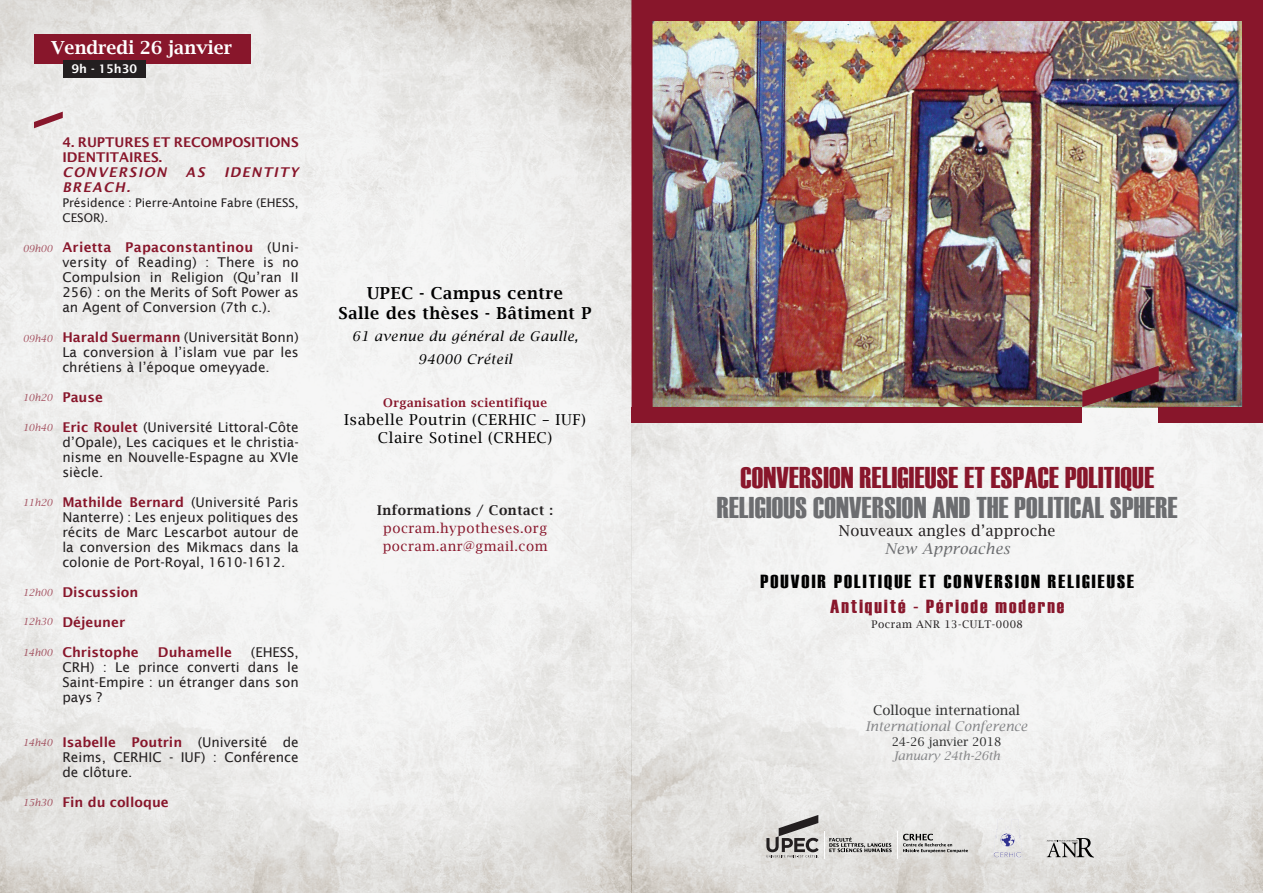
<style>
.page{position:relative;width:1263px;height:893px;background:#fff}
.page>*{position:absolute;margin:0;border:0;box-sizing:border-box;transform-origin:0 0}
.t1{font:30px "Haettenschweiler";letter-spacing:.01em;color:#6c6d70}
.t2{font:30px "Haettenschweiler";letter-spacing:.01em;color:#88162b}
.t3{font:18.9px "Haettenschweiler";letter-spacing:.1em;color:#000;scale:1.11 1}
.t4{font:18.9px "Haettenschweiler";letter-spacing:.1em;color:#88162b;scale:1.11 1}
.t5{font:600 18px "Lucida Bright";color:#fff}
.t6{font:600 16.5px "Lucida Bright";letter-spacing:.04em;color:#000}
.t7{font:15px "Lucida Bright";letter-spacing:.04em;color:#000}
.t8{font:15px "Lucida Bright";letter-spacing:.02em;color:#231f20}
.t9{font:italic 15px "Lucida Bright";letter-spacing:.02em;color:#6c6d70}
.t10{font:13.5px/15px "Lucida Sans";color:#231f20;text-align:justify}
.t11{font:600 13.5px/15px "Lucida Sans";color:#88162b}
.t12{font:13.5px "Lucida Bright";letter-spacing:.04em;color:#88162b}
.t13{font:italic 13.5px/22.5px "Lucida Bright";letter-spacing:.04em;color:#000;text-align:center}
.t14{font:italic 600 13.5px "Lucida Sans";letter-spacing:.1em;color:#88162b}
.t15{font:italic 13.5px "Lucida Bright";color:#6c6d70}
.t16{font:13.5px "Lucida Bright";color:#000}
.t17{font:600 13.5px "Lucida Bright";letter-spacing:.04em;color:#231f20}
.t18{font:12px/15px "Lucida Sans";color:#231f20}
.t19{font:600 12px "Lucida Bright";letter-spacing:.04em;color:#88162b}
.t20{font:12px "Lucida Bright";color:#000}
.t21{font:italic 12px "Lucida Bright";color:#6c6d70}
.t22{font:600 12px "Lucida Sans";color:#fff}
.t23{font:10.5px "Lucida Bright";letter-spacing:.05em;color:#231f20}
.t24{font:italic 9.75px "Lucida Bright";color:#88162b}
.s1{font-weight:600;color:#88162b}
</style>
<div class="page">
<img style="left:0;top:0;width:1263px;height:893px">
<div style="left:34px;top:34px;width:217px;height:30px;background:#88162b"></div>
<div style="left:63px;top:60px;width:83px;height:18px;background:#231f20"></div>
<svg style="left:34px;top:112px;width:29px;height:16px"></svg>
<img style="left:653px;top:22px;width:588px;height:381px">
<img style="left:1082px;top:366px;width:77px;height:37px">
<div style="left:631px;top:0;width:632px;height:425px;border:21px solid #88162b"></div>
<svg style="left:766px;top:815px;width:202px;height:44px;background:#c6c4c2"></svg>
<svg style="left:1047px;top:838px;width:47px;height:19px"></svg>
<img style="left:989px;top:816px;width:37px;height:43px">
<p class="t5" style="left:51px;top:38px;width:183px">Vendredi 26 janvier</p>
<p class="t22" style="left:72px;top:62px;width:67px">9h - 15h30</p>
<p class="t24" style="left:23px;top:243px;width:31px">09h00</p>
<p class="t24" style="left:23px;top:332px;width:31px">09h40</p>
<p class="t24" style="left:23px;top:392px;width:31px">10h20</p>
<p class="t24" style="left:23px;top:422px;width:31px">10h40</p>
<p class="t24" style="left:23px;top:497px;width:31px">11h20</p>
<p class="t24" style="left:23px;top:586px;width:31px">12h00</p>
<p class="t24" style="left:23px;top:616px;width:31px">12h30</p>
<p class="t24" style="left:23px;top:647px;width:31px">14h00</p>
<p class="t24" style="left:23px;top:737px;width:31px">14h40</p>
<p class="t24" style="left:23px;top:797px;width:31px">15h30</p>
<p class="t11" style="left:62px;top:134px;width:238px">4. RUPTURES ET RECOMPOSITIONS<br>IDENTITAIRES.</p>
<p class="t14" style="left:62px;top:164px;width:106px">CONVERSION</p>
<p class="t14" style="left:186px;top:164px;width:21px">AS</p>
<p class="t14" style="left:224px;top:164px;width:76px">IDENTITY</p>
<p class="t14" style="left:62px;top:179px;width:70px">BREACH.</p>
<p class="t18" style="left:62px;top:195px;width:238px">Présidence : Pierre-Antoine Fabre (EHESS,<br>CESOR).</p>
<p class="t10" style="left:62px;top:239px;width:238px"><span class="s1">Arietta Papaconstantinou</span> (Uni&shy;versity of Reading) : There is no Compulsion in Religion (Qu’ran II 256) : on the Merits of Soft Power as an Agent of Conversion (7th c.).</p>
<p class="t10" style="left:62px;top:329px;width:238px"><span class="s1">Harald Suermann</span> (Universität Bonn)</p>
<p class="t10" style="left:62px;top:344px;width:238px">La conversion à l’islam vue par les chrétiens à l’époque omeyyade.</p>
<p class="t11" style="left:62px;top:389px;width:42px">Pause</p>
<p class="t10" style="left:62px;top:419px;width:238px"><span class="s1">Eric Roulet</span> (Université Littoral-Côte d’Opale), Les caciques et le christia&shy;nisme en Nouvelle-Espagne au XVIe siècle.</p>
<p class="t10" style="left:62px;top:494px;width:238px"><span class="s1">Mathilde Bernard</span> (Université Paris Nanterre) : Les enjeux politiques des récits de Marc Lescarbot autour de la conversion des Mikmacs dans la colonie de Port-Royal, 1610-1612.</p>
<p class="t11" style="left:62px;top:584px;width:77px">Discussion</p>
<p class="t11" style="left:62px;top:614px;width:64px">Déjeuner</p>
<p class="t11" style="left:62px;top:644px;width:78px">Christophe</p>
<p class="t11" style="left:158px;top:644px;width:76px">Duhamelle</p>
<p class="t10" style="left:62px;top:644px;width:238px;text-indent:189px">(EHESS, CRH) : Le prince converti dans le Saint-Empire : un étranger dans son pays ?</p>
<p class="t10" style="left:62px;top:734px;width:238px"><span class="s1">Isabelle Poutrin</span> (Université de Reims, CERHIC - IUF) : Conférence de clôture.</p>
<p class="t11" style="left:62px;top:794px;width:108px">Fin du colloque</p>
<p class="t6" style="left:367px;top:283px;width:198px">UPEC - Campus centre</p>
<p class="t6" style="left:339px;top:303px;width:255px">Salle des thèses - Bâtiment P</p>
<p class="t13" style="left:352px;top:325px;width:228px">61 avenue du général de Gaulle,<br>94000 Créteil</p>
<p class="t19" style="left:383px;top:396px;width:165px">Organisation scientifique</p>
<p class="t7" style="left:344px;top:411px;width:243px">Isabelle Poutrin (CERHIC – IUF)</p>
<p class="t7" style="left:378px;top:429px;width:176px">Claire Sotinel (CRHEC)</p>
<p class="t17" style="left:377px;top:502px;width:177px">Informations / Contact :</p>
<p class="t12" style="left:383px;top:520px;width:165px">pocram.hypotheses.org</p>
<p class="t12" style="left:383px;top:538px;width:166px">pocram.anr@gmail.com</p>
<p class="t2" style="left:740px;top:457px;width:415px">CONVERSION RELIGIEUSE ET ESPACE POLITIQUE</p>
<p class="t1" style="left:717px;top:487px;width:462px">RELIGIOUS CONVERSION AND THE POLITICAL SPHERE</p>
<p class="t8" style="left:839px;top:522px;width:218px">Nouveaux angles d’approche</p>
<p class="t9" style="left:885px;top:540px;width:126px">New Approaches</p>
<p class="t3" style="left:760px;top:569px;width:338px">POUVOIR POLITIQUE ET CONVERSION RELIGIEUSE</p>
<p class="t4" style="left:830px;top:594px;width:213px">Antiquité - Période moderne</p>
<p class="t23" style="left:871px;top:619px;width:153px">Pocram ANR 13-CULT-0008</p>
<p class="t16" style="left:873px;top:703px;width:148px">Colloque international</p>
<p class="t15" style="left:865px;top:719px;width:163px">International Conference</p>
<p class="t20" style="left:892px;top:735px;width:111px">24-26 janvier 2018</p>
<p class="t21" style="left:893px;top:749px;width:109px">January 24th-26th</p>
</div>
